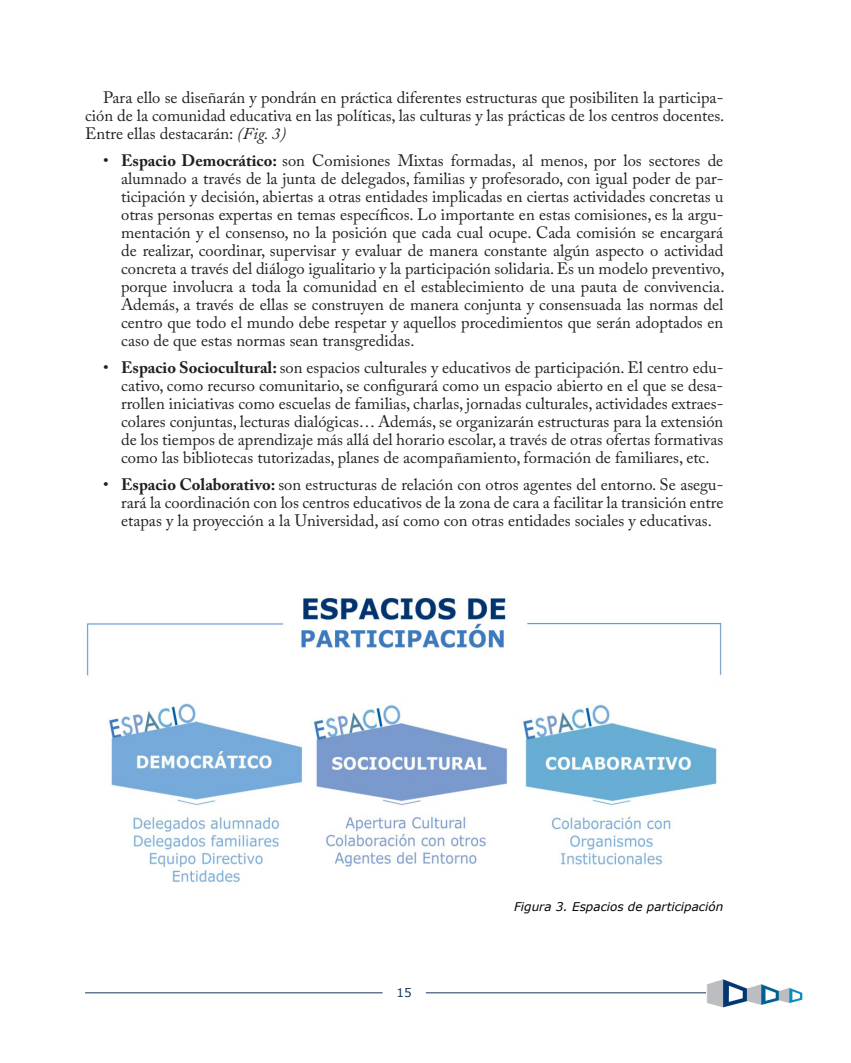
<style>
.page{position:relative;width:851px;height:1063px;background:#fff}
.page>*{position:absolute;margin:0;border:0;box-sizing:border-box;transform-origin:0 0}
.t1{font:16.5px/18px "Adobe Caslon Pro";color:#231f20;text-align:justify}
.t2{font:italic 12px "Verdana";color:#000}
.t3{font:12px "Verdana";color:#17365d}
.s1{font-style:italic}
.s2{font-weight:700}
</style>
<div class="page">
<hr style="left:85px;top:992px;width:638px;height:1px;background:#17365d">
<div style="left:383px;top:987px;width:42px;height:13px;background:#fff"></div>
<img style="left:708px;top:979px;width:95px;height:29px">
<img style="left:86px;top:597px;width:636px;height:286px">
<p class="t1" style="left:85px;top:88px;width:640px;text-indent:18px">Para ello se diseñarán y pondrán en práctica diferentes estructuras que posibiliten la participa&shy;ción de la comunidad educativa en las políticas, las culturas y las prácticas de los centros docentes.<br>Entre ellas destacarán: <span class="s1">(Fig. 3)</span></p>
<p class="t1" style="left:121px;top:151px;width:604px;text-indent:-18px">• <span class="s2">Espacio Democrático:</span> son Comisiones Mixtas formadas, al menos, por los sectores de alumnado a través de la junta de delegados, familias y profesorado, con igual poder de par&shy;ticipación y decisión, abiertas a otras entidades implicadas en ciertas actividades concretas u otras personas expertas en temas específicos. Lo importante en estas comisiones, es la argu&shy;mentación y el consenso, no la posición que cada cual ocupe. Cada comisión se encargará de realizar, coordinar, supervisar y evaluar de manera constante algún aspecto o actividad concreta a través del diálogo igualitario y la participación solidaria. Es un modelo preventivo, porque involucra a toda la comunidad en el establecimiento de una pauta de convivencia.<br>Además, a través de ellas se construyen de manera conjunta y consensuada las normas del centro que todo el mundo debe respetar y aquellos procedimientos que serán adoptados en caso de que estas normas sean transgredidas.</p>
<p class="t1" style="left:121px;top:358px;width:603px;text-indent:-18px">• <span class="s2">Espacio Sociocultural:</span> son espacios culturales y educativos de participación. El centro edu&shy;cativo, como recurso comunitario, se configurará como un espacio abierto en el que se desa&shy;rrollen iniciativas como escuelas de familias, charlas, jornadas culturales, actividades extraes&shy;colares conjuntas, lecturas dialógicas… Además, se organizarán estructuras para la extensión de los tiempos de aprendizaje más allá del horario escolar, a través de otras ofertas formativas como las bibliotecas tutorizadas, planes de acompañamiento, formación de familiares, etc.</p>
<p class="t1" style="left:121px;top:475px;width:603px;text-indent:-18px">• <span class="s2">Espacio Colaborativo:</span> son estructuras de relación con otros agentes del entorno. Se asegu&shy;rará la coordinación con los centros educativos de la zona de cara a facilitar la transición entre etapas y la proyección a la Universidad, así como con otras entidades sociales y educativas.</p>
<p class="t3" style="left:396px;top:985px;width:17px">15</p>
<p class="t2" style="left:514px;top:899px;width:211px">Figura 3. Espacios de participación</p>
</div>
